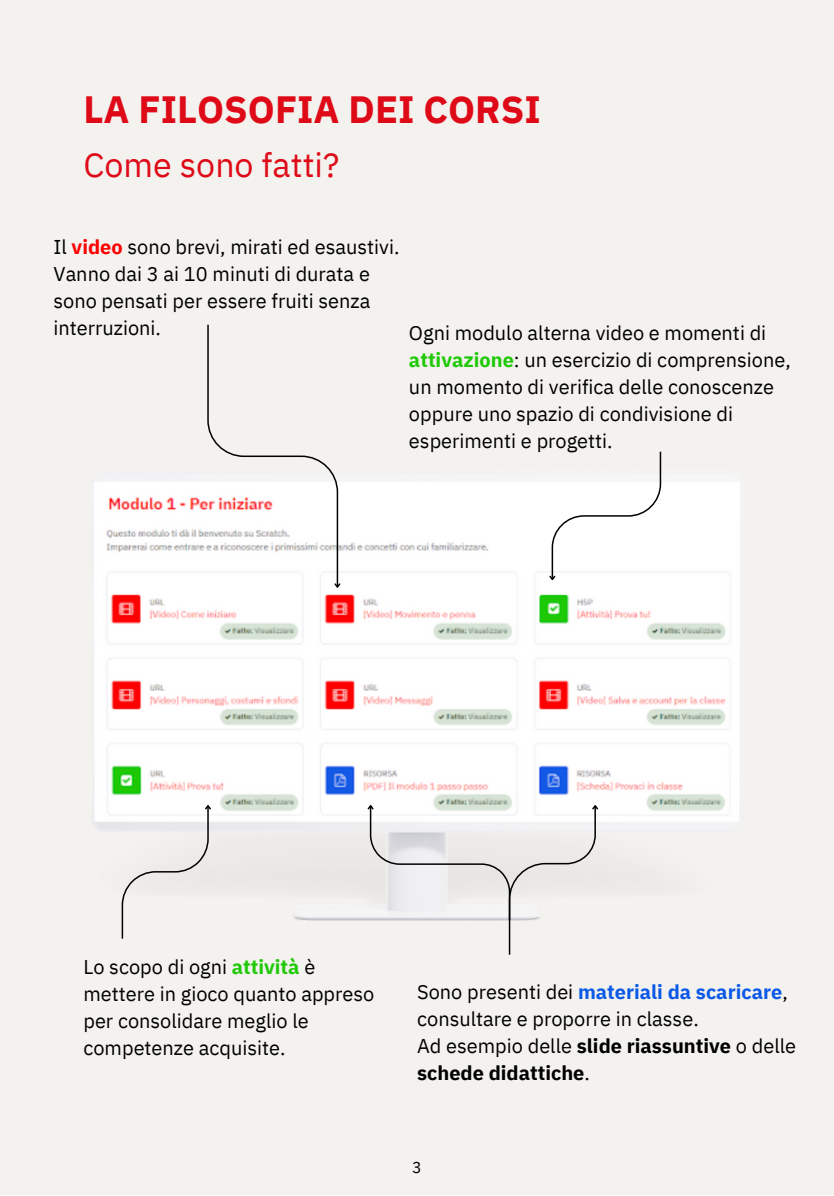
<style>
.page{position:relative;width:834px;height:1196px;background:#fff}
.page>*{position:absolute;margin:0;border:0;box-sizing:border-box;transform-origin:0 0}
.t1{font:700 38px "IBM Plex Sans";color:#de0a17}
.t2{font:34px "IBM Plex Sans";color:#de0a17}
.t3{font:20px/27px "IBM Plex Sans";color:#000}
.t4{font:700 20px/27px "IBM Plex Sans";color:#000}
.t5{font:16px "IBM Plex Sans";color:#000}
.s1{font-weight:700;color:#fe0000}
.s2{font-weight:700;color:#1fc906}
.s3{font-weight:700;color:#0b59e7}
.s4{font-weight:400}
</style>
<div class="page">
<div style="left:0;top:0;width:834px;height:1194px;background:#f4f2ef"></div>
<img style="left:94px;top:482px;width:646px;height:438px">
<svg style="left:206px;top:324px;width:136px;height:265px"></svg>
<svg style="left:121px;top:803px;width:91px;height:136px"></svg>
<svg style="left:548px;top:451px;width:114px;height:131px"></svg>
<svg style="left:366px;top:803px;width:233px;height:152px"></svg>
<p class="t1" style="left:83px;top:84px;width:459px">LA FILOSOFIA DEI CORSI</p>
<p class="t2" style="left:83px;top:142px;width:257px">Come sono fatti?</p>
<p class="t3" style="left:53px;top:233px;width:347px">Il <span class="s1">video</span> sono brevi, mirati ed esaustivi.</p>
<p class="t3" style="left:53px;top:260px;width:318px;text-align:justify">Vanno dai 3 ai 10 minuti di durata e sono pensati per essere fruiti senza interruzioni.</p>
<p class="t3" style="left:409px;top:319px;width:383px">Ogni modulo alterna video e momenti di <span class="s2">attivazione</span>: un esercizio di comprensione, un momento di verifica delle conoscenze oppure uno spazio di condivisione di esperimenti e progetti.</p>
<p class="t3" style="left:83px;top:952px;width:292px">Lo scopo di ogni <span class="s2">attività</span> è mettere in gioco quanto appreso per consolidare meglio le competenze acquisite.</p>
<p class="t3" style="left:417px;top:977px;width:372px">Sono presenti dei <span class="s3">materiali da scaricare</span>, consultare e proporre in classe.</p>
<p class="t4" style="left:417px;top:1031px;width:380px"><span class="s4">Ad esempio delle</span> slide riassuntive <span class="s4">o delle </span>schede didattiche<span class="s4">.</span></p>
<p class="t5" style="left:412px;top:1156px;width:11px">3</p>
</div>
